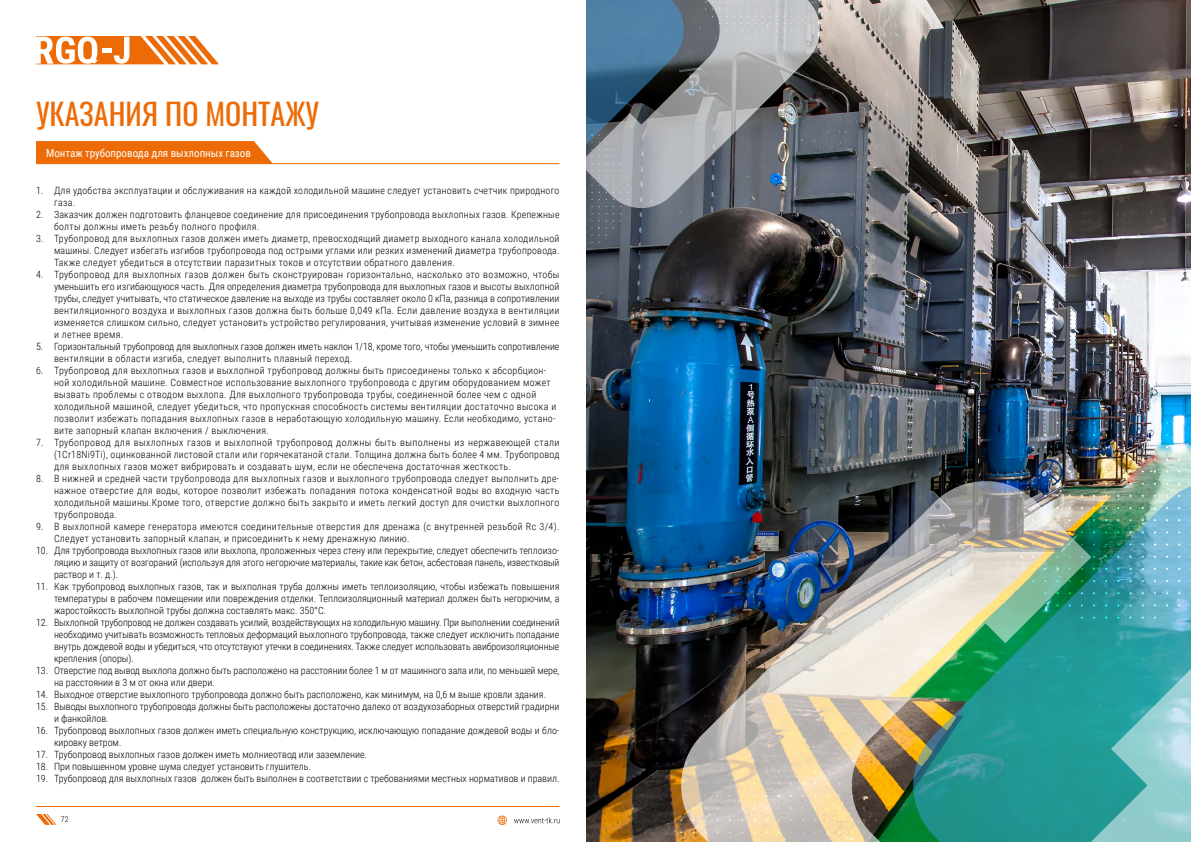
<style>
.page{position:relative;width:1191px;height:842px;background:#fff}
.page>*{position:absolute;margin:0;border:0;box-sizing:border-box;transform-origin:0 0}
.t1{font:30px "Oswald";color:#ed6b06}
.t2{font:11px "Roboto Condensed";color:#fff}
.t3{font:300 10px/12px "Roboto Condensed";letter-spacing:.02em;color:#000;text-align:justify}
.t4{font:300 10px/12px "Roboto Condensed";color:#000}
.t5{font:300 10px/12px "Roboto Condensed";letter-spacing:-.005em;color:#000}
.t6{font:300 8px "Roboto Condensed";color:#000}
</style>
<div class="page">
<svg style="left:36px;top:814px;width:21px;height:11px"></svg>
<hr style="left:36px;top:806px;width:523px;height:1px;background:#ed6b06">
<svg style="left:514px;top:817px;width:45px;height:6px"></svg>
<svg style="left:497px;top:815px;width:10px;height:10px"></svg>
<img style="left:587px;top:0;width:604px;height:842px">
<img style="left:681px;top:481px;width:510px;height:361px">
<svg style="left:598px;top:227px;width:9px;height:9px"></svg>
<svg style="left:587px;top:208px;width:97px;height:6px"></svg>
<svg style="left:587px;top:0;width:232px;height:208px;background:#798590"></svg>
<div style="left:36px;top:141px;width:237px;height:22px;background:#ed6b06"></div>
<hr style="left:36px;top:163px;width:523px;height:1px;background:#ed6b06">
<svg style="left:36px;top:36px;width:183px;height:28px"></svg>
<h1 class="t1" style="left:36px;top:87px;width:285px">УКАЗАНИЯ ПО МОНТАЖУ</h1>
<p class="t2" style="left:46px;top:145px;width:206px">Монтаж трубопровода для выхлопных газов</p>
<p class="t3" style="left:54px;top:184px;width:507px;text-indent:-18px">1. Для удобства эксплуатации и обслуживания на каждой холодильной машине следует установить счетчик природного газа.</p>
<p class="t3" style="left:54px;top:208px;width:507px;text-indent:-18px">2. Заказчик должен подготовить фланцевое соединение для присоединения трубопровода выхлопных газов. Крепежные болты должны иметь резьбу полного профиля.</p>
<p class="t3" style="left:54px;top:232px;width:507px;text-indent:-18px">3. Трубопровод для выхлопных газов должен иметь диаметр, превосходящий диаметр выходного канала холодильной машины. Следует избегать изгибов трубопровода под острыми углами или резких изменений диаметра трубопровода.<br>Также следует убедиться в отсутствии паразитных токов и отсутствии обратного давления.</p>
<p class="t3" style="left:54px;top:268px;width:507px;text-indent:-18px">4. Трубопровод для выхлопных газов должен быть сконструирован горизонтально, насколько это возможно, чтобы уменьшить его изгибающуюся часть. Для определения диаметра трубопровода для выхлопных газов и высоты выхлопной трубы, следует учитывать, что статическое давление на выходе из трубы составляет около 0 кПа, разница в сопротивлении вентиляционного воздуха и выхлопных газов должна быть больше 0,049 кПа. Если давление воздуха в вентиляции изменяется слишком сильно, следует установить устройство регулирования, учитывая изменение условий в зимнее и летнее время.</p>
<p class="t5" style="left:54px;top:340px;width:507px;text-indent:-18px">5. Горизонтальный трубопровод для выхлопных газов должен иметь наклон 1/18, кроме того, чтобы уменьшить сопротивление вентиляции в области изгиба, следует выполнить плавный переход.</p>
<p class="t3" style="left:54px;top:364px;width:504px;text-align:left;text-indent:-18px">6. Трубопровод для выхлопных газов и выхлопной трубопровод должны быть присоединены только к абсорбцион&shy;ной холодильной машине. Совместное использование выхлопного трубопровода с другим оборудованием может вызвать проблемы с отводом выхлопа. Для выхлопного трубопровода трубы, соединенной более чем с одной холодильной машиной, следует убедиться, что пропускная способность системы вентиляции достаточно высока и позволит избежать попадания выхлопных газов в неработающую холодильную машину. Если необходимо, устано&shy;вите запорный клапан включения / выключения.</p>
<p class="t3" style="left:54px;top:436px;width:507px;text-indent:-18px">7. Трубопровод для выхлопных газов и выхлопной трубопровод должны быть выполнены из нержавеющей стали (1Cr18Ni9Ti), оцинкованной листовой стали или горячекатаной стали. Толщина должна быть более 4 мм. Трубопровод для выхлопных газов может вибрировать и создавать шум, если не обеспечена достаточная жесткость.</p>
<p class="t3" style="left:54px;top:472px;width:507px;text-indent:-18px">8. В нижней и средней части трубопровода для выхлопных газов и выхлопного трубопровода следует выполнить дре&shy;нажное отверстие для воды, которое позволит избежать попадания потока конденсатной воды во входную часть холодильной машины.Кроме того, отверстие должно быть закрыто и иметь легкий доступ для очистки выхлопного трубопровода.</p>
<p class="t3" style="left:54px;top:520px;width:507px;text-indent:-18px">9. В выхлопной камере генератора имеются соединительные отверстия для дренажа (с внутренней резьбой Rc 3/4).<br>Следует установить запорный клапан, и присоединить к нему дренажную линию.</p>
<p class="t3" style="left:54px;top:544px;width:507px;text-indent:-18px">10. Для трубопровода выхлопных газов или выхлопа, проложенных через стену или перекрытие, следует обеспечить теплоизо&shy;ляцию и защиту от возгораний (используя для этого негорючие материалы, такие как бетон, асбестовая панель, известковый раствор и т. д.).</p>
<p class="t3" style="left:54px;top:580px;width:507px;text-indent:-18px">11. Как трубопровод выхлопных газов, так и выхполная труба должны иметь теплоизоляцию, чтобы избежать повышения температуры в рабочем помещении или повреждения отделки. Теплоизоляционный материал должен быть негорючим, а жаростойкость выхлопной трубы должна составлять макс. 350°С.</p>
<p class="t3" style="left:54px;top:616px;width:507px;text-indent:-18px">12. Выхлопной трубопровод не должен создавать усилий, воздействующих на холодильную машину. При выполнении соединений необходимо учитывать возможность тепловых деформаций выхлопного трубопровода, также следует исключить попадание внутрь дождевой воды и убедиться, что отсутствуют утечки в соединениях. Также следует использовать авиброизоляционные крепления (опоры).</p>
<p class="t5" style="left:54px;top:664px;width:507px;text-indent:-18px">13. Отверстие под вывод выхлопа должно быть расположено на расстоянии более 1 м от машинного зала или, по меньшей мере, на расстоянии в 3 м от окна или двери.</p>
<p class="t4" style="left:36px;top:688px;width:511px">14. Выходное отверстие выхлопного трубопровода должно быть расположено, как минимум, на 0,6 м выше кровли здания.</p>
<p class="t4" style="left:54px;top:700px;width:507px;text-indent:-18px">15. Выводы выхлопного трубопровода должны быть расположены достаточно далеко от воздухозаборных отверстий градирни и фанкойлов.</p>
<p class="t4" style="left:54px;top:724px;width:507px;text-indent:-18px">16. Трубопровод выхлопных газов должен иметь специальную конструкцию, исключающую попадание дождевой воды и бло&shy;кировку ветром.</p>
<p class="t4" style="left:36px;top:748px;width:332px">17. Трубопровод выхлопных газов должен иметь молниеотвод или заземление.</p>
<p class="t4" style="left:36px;top:760px;width:276px">18. При повышенном уровне шума следует установить глушитель.</p>
<p class="t4" style="left:36px;top:772px;width:525px">19. Трубопровод для выхлопных газов должен быть выполнен в соответствии с требованиями местных нормативов и правил.</p>
<p class="t6" style="left:61px;top:814px;width:9px">72</p>
</div>
